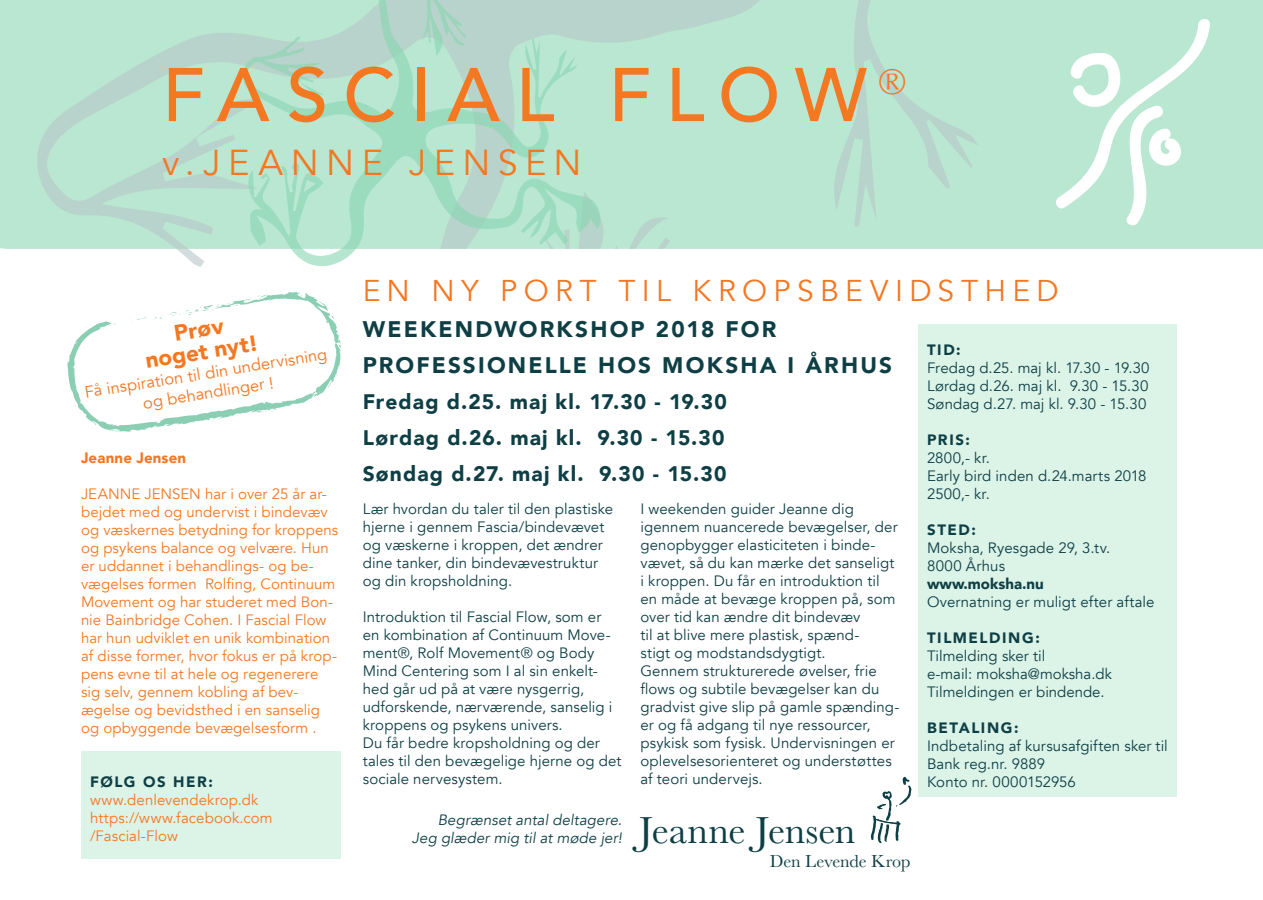
<style>
.page{position:relative;width:1263px;height:900px;background:#fff}
.page>*{position:absolute;margin:0;border:0;box-sizing:border-box;transform-origin:0 0}
.t1{font:500 75px "Avenir";letter-spacing:.195em;color:#f47721}
.t2{font:39px "Baskerville";letter-spacing:-.01em;color:#0e3f45}
.t3{font:36px "Avenir";letter-spacing:.205em;color:#f47721}
.t4{font:30px "Avenir";letter-spacing:.21em;color:#f47721}
.t5{font:900 22.5px/36px "Avenir";letter-spacing:.095em;color:#0e3f45}
.t6{font:900 22.5px/22.5px "Avenir";color:#f47721;text-align:center}
.t7{font:900 21px/36px "Avenir";letter-spacing:.05em;color:#0e3f45;text-align:justify}
.t8{font:18px "Baskerville";letter-spacing:-.005em;color:#0e3f45}
.t9{font:16.5px/19.8px "Avenir";color:#f47721;text-align:center}
.t10{font:15px/18px "Avenir";letter-spacing:.005em;color:#0e3f45}
.t11{font:15px/18px "Avenir";letter-spacing:.005em;color:#f47721}
.t12{font:italic 15px/18px "Avenir";letter-spacing:.005em;color:#0e3f45;text-align:right}
.t13{font:900 15px "Avenir";letter-spacing:.105em;color:#0e3f45}
.t14{font:900 15px "Avenir";color:#0e3f45}
.t15{font:900 15px "Avenir";letter-spacing:.01em;color:#f47721}
</style>
<div class="page">
<div style="left:0;top:0;width:1263px;height:249px;background:#b9e7d1"></div>
<svg style="left:23px;top:0;width:1009px;height:267px;fill:#b9e7d1"></svg>
<svg style="left:242px;top:0;width:363px;height:267px;fill:#b9e7d1"></svg>
<svg style="left:1052px;top:17px;width:159px;height:212px"></svg>
<div style="left:361px;top:249px;width:902px;height:649px;background:#fff"></div>
<div style="left:918px;top:324px;width:259px;height:472px;background:#dcf3e8"></div>
<div style="left:81px;top:751px;width:260px;height:108px;background:#dcf3e8"></div>
<svg style="left:871px;top:777px;width:40px;height:66px"></svg>
<svg style="left:67px;top:292px;width:274px;height:140px"></svg>
<h1 class="t1" style="left:162px;top:30px;width:745px">FASCIAL FLOW<sup>®</sup></h1>
<h3 class="t3" style="left:162px;top:141px;width:421px">v.JEANNE JENSEN</h3>
<h3 class="t6" style="left:140px;top:326px;width:115px;rotate:-9deg">Prøv noget nyt!</h3>
<p class="t9" style="left:83px;top:383px;width:247px;rotate:-9deg">Få inspiration til din undervisning og behandlinger !</p>
<p class="t15" style="left:81px;top:445px;width:107px">Jeanne Jensen</p>
<p class="t11" style="left:81px;top:485px;width:259px">JEANNE JENSEN har i over 25 år ar&shy;bejdet med og undervist i bindevæv og væskernes betydning for kroppens og psykens balance og velvære. Hun er uddannet i behandlings- og be&shy;vægelses formen Rolfing, Continuum Movement og har studeret med Bon&shy;nie Bainbridge Cohen. I Fascial Flow har hun udviklet en unik kombination af disse former, hvor fokus er på krop&shy;pens evne til at hele og regenerere sig selv, gennem kobling af bev&shy;ægelse og bevidsthed i en sanselig og opbyggende bevægelsesform .</p>
<p class="t13" style="left:90px;top:769px;width:124px">FØLG OS HER:</p>
<p class="t11" style="left:90px;top:791px;width:184px">www.denlevendekrop.dk https://www.facebook.com /Fascial-Flow</p>
<h3 class="t4" style="left:363px;top:273px;width:697px">EN NY PORT TIL KROPSBEVIDSTHED</h3>
<h3 class="t5" style="left:363px;top:311px;width:531px">WEEKENDWORKSHOP 2018 FOR<br>PROFESSIONELLE HOS MOKSHA I ÅRHUS</h3>
<h3 class="t7" style="left:363px;top:383px;width:366px">Fredag d.25. maj kl. 17.30 - 19.30<br>Lørdag d.26. maj kl. 9.30 - 15.30<br>Søndag d.27. maj kl. 9.30 - 15.30</h3>
<p class="t10" style="left:363px;top:501px;width:252px">Lær hvordan du taler til den plastiske hjerne i gennem Fascia/bindevævet og væskerne i kroppen, det ændrer dine tanker, din bindevævestruktur og din kropsholdning.</p>
<p class="t10" style="left:363px;top:609px;width:260px">Introduktion til Fascial Flow, som er en kombination af Continuum Move&shy;ment®, Rolf Movement® og Body<br>Mind Centering som I al sin enkelt&shy;hed går ud på at være nysgerrig, udforskende, nærværende, sanselig i kroppens og psykens univers.<br>Du får bedre kropsholdning og der tales til den bevægelige hjerne og det sociale nervesystem.</p>
<p class="t12" style="left:412px;top:811px;width:212px">Begrænset antal deltagere.<br>Jeg glæder mig til at møde jer!</p>
<p class="t10" style="left:640px;top:501px;width:260px">I weekenden guider Jeanne dig igennem nuancerede bevægelser, der genopbygger elasticiteten i binde&shy;vævet, så du kan mærke det sanseligt i kroppen. Du får en introduktion til en måde at bevæge kroppen på, som over tid kan ændre dit bindevæv<br>til at blive mere plastisk, spænd-<br>stigt og modstandsdygtigt.<br>Gennem strukturerede øvelser, frie flows og subtile bevægelser kan du gradvist give slip på gamle spænding&shy;er og få adgang til nye ressourcer, psykisk som fysisk. Undervisningen er oplevelsesorienteret og understøttes af teori undervejs.</p>
<h2 class="t2" style="left:639px;top:805px;width:218px">Jeanne Jensen</h2>
<p class="t8" style="left:770px;top:849px;width:142px">Den Levende Krop</p>
<p class="t13" style="left:927px;top:337px;width:35px">TID:</p>
<p class="t10" style="left:927px;top:359px;width:224px;text-align:justify">Fredag d.25. maj kl. 17.30 - 19.30<br>Lørdag d.26. maj kl. 9.30 - 15.30<br>Søndag d.27. maj kl. 9.30 - 15.30</p>
<p class="t13" style="left:927px;top:427px;width:44px">PRIS:</p>
<p class="t10" style="left:927px;top:449px;width:221px">2800,- kr.<br>Early bird inden d.24.marts 2018<br>2500,- kr.</p>
<p class="t13" style="left:927px;top:517px;width:50px">STED:</p>
<p class="t10" style="left:927px;top:539px;width:185px">Moksha, Ryesgade 29, 3.tv.<br>8000 Århus</p>
<p class="t14" style="left:927px;top:571px;width:118px">www.moksha.nu</p>
<p class="t10" style="left:927px;top:593px;width:229px">Overnatning er muligt efter aftale</p>
<p class="t13" style="left:927px;top:625px;width:114px">TILMELDING:</p>
<p class="t10" style="left:927px;top:647px;width:186px">Tilmelding sker til<br>e-mail: moksha@moksha.dk<br>Tilmeldingen er bindende.</p>
<p class="t13" style="left:927px;top:715px;width:93px">BETALING:</p>
<p class="t10" style="left:927px;top:737px;width:242px">Indbetaling af kursusafgiften sker til<br>Bank reg.nr. 9889<br>Konto nr. 0000152956</p>
</div>
